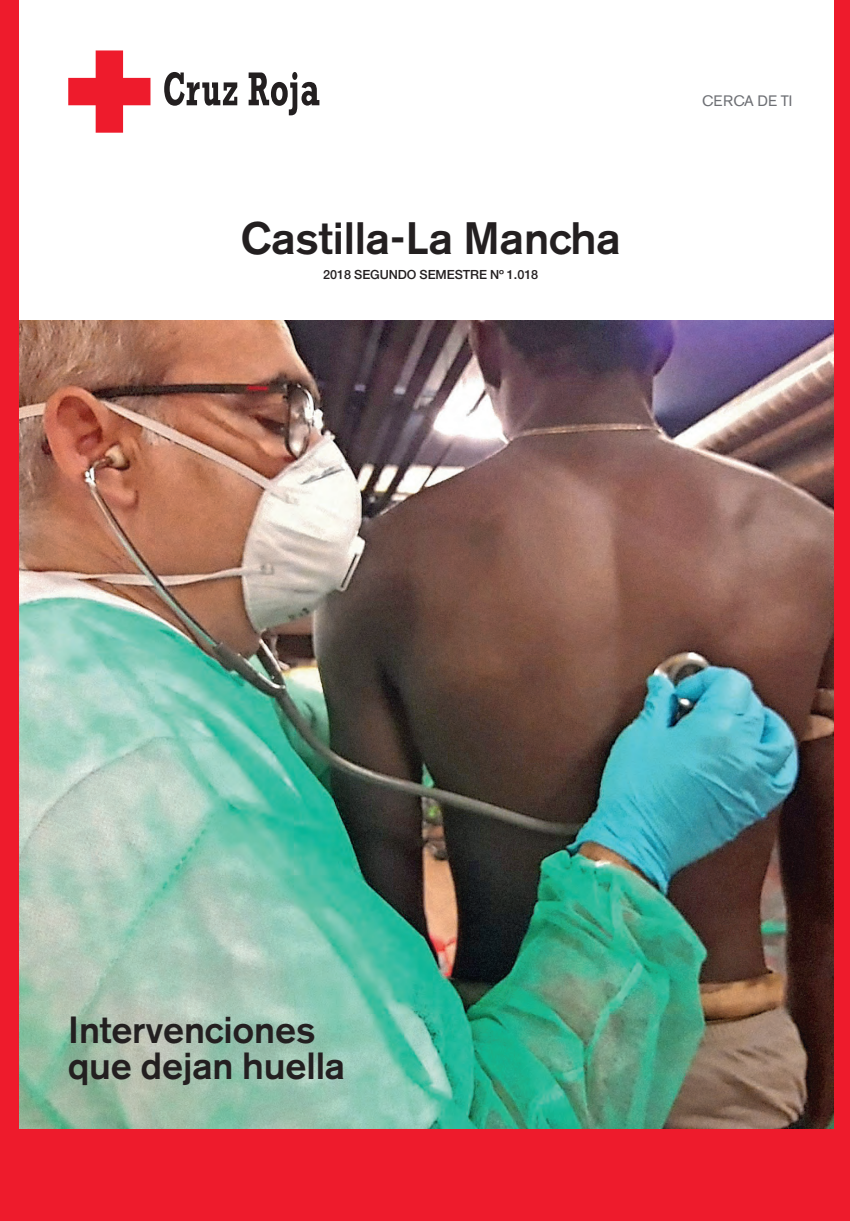
<style>
.page{position:relative;width:850px;height:1221px;background:#fff}
.page>*{position:absolute;margin:0;border:0;box-sizing:border-box;transform-origin:0 0}
.t1{font:500 45px "Akzidenz Grotesk BE";letter-spacing:-.005em;color:#231f20}
.t2{font:500 37.5px/36px "Akzidenz Grotesk BE";letter-spacing:-.005em;color:#231f20}
.t3{font:15px "Akzidenz Grotesk BE";letter-spacing:.015em;color:#6d6f74}
.t4{font:500 12.6px "Helvetica Neue";letter-spacing:-.005em;color:#231f20}
</style>
<div class="page">
<img style="left:19px;top:320px;width:815px;height:809px">
<svg style="left:164px;top:72px;width:73px;height:34px"></svg>
<svg style="left:249px;top:72px;width:70px;height:43px"></svg>
<svg style="left:68px;top:50px;width:82px;height:83px"></svg>
<div style="left:0;top:0;width:19px;height:1221px;background:#ee1b2c"></div>
<div style="left:834px;top:0;width:16px;height:1221px;background:#ee1b2c"></div>
<div style="left:0;top:1129px;width:850px;height:92px;background:#ee1b2c"></div>
<p class="t1" style="left:241px;top:221px;width:382px">Castilla-La Mancha</p>
<p class="t4" style="left:323px;top:270px;width:216px">2018 SEGUNDO SEMESTRE Nº 1.018</p>
<p class="t3" style="left:702px;top:95px;width:92px">CERCA DE TI</p>
<p class="t2" style="left:68px;top:1015px;width:278px">Intervenciones que dejan huella</p>
</div>
